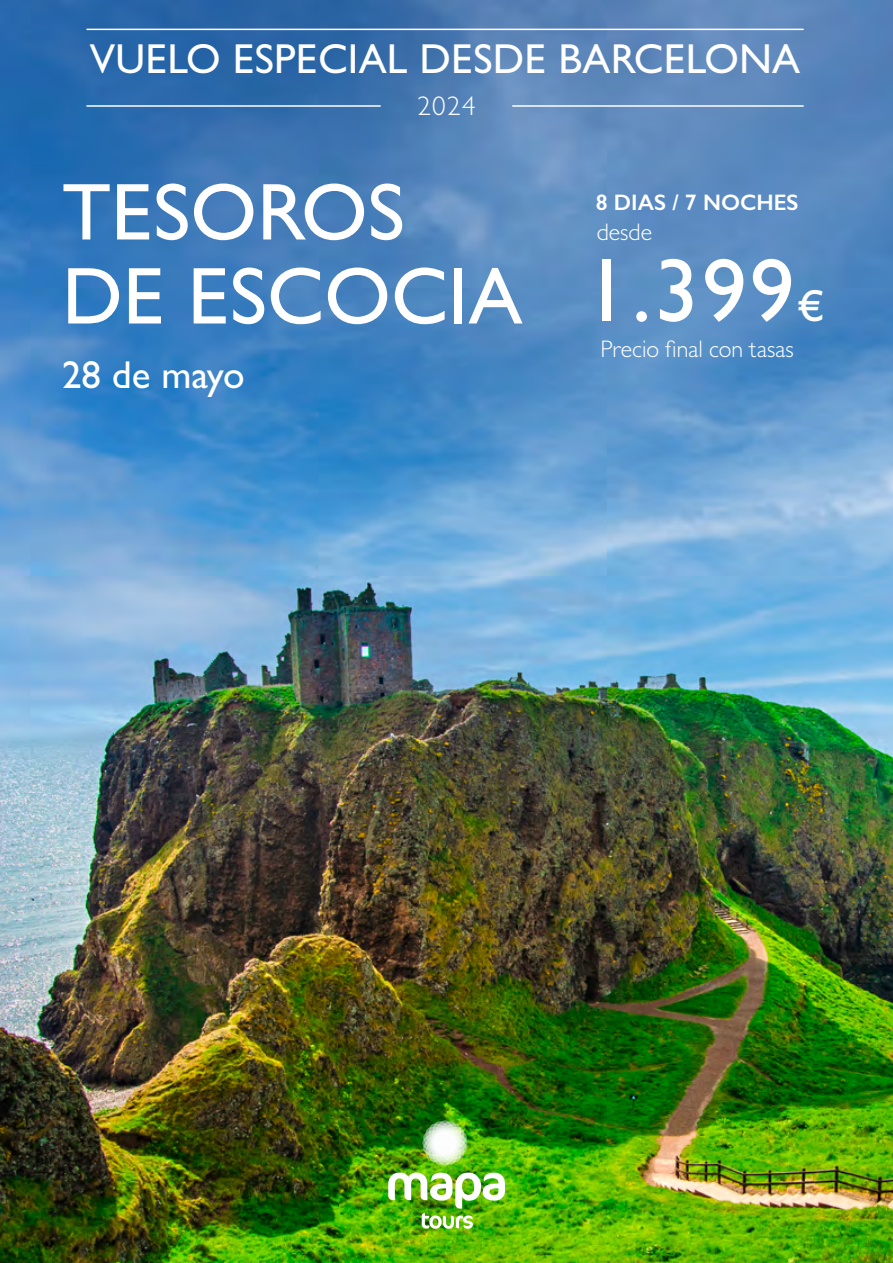
<style>
.page{position:relative;width:893px;height:1263px;background:#fff}
.page>*{position:absolute;margin:0;border:0;box-sizing:border-box;transform-origin:0 0}
.t1{font:500 90px "Gill Sans";color:#fff}
.t2{font:500 81px/84px "Gill Sans";color:#fff}
.t3{font:500 42px "Gill Sans";letter-spacing:.005em;color:#fff}
.t4{font:500 39px "Gill Sans";color:#fff}
.t5{font:300 27px "Gill Sans";color:#fff}
.t6{font:300 24px "Gill Sans";color:#fff}
.t7{font:600 22.5px "Gill Sans";color:#fff}
.s1{font-size:45px}
</style>
<div class="page">
<img style="left:0;top:0;width:893px;height:1263px">
<div style="left:422px;top:1132px;width:45px;height:22px;background:#307c30;border-radius:50%"></div>
<svg style="left:423px;top:1121px;width:44px;height:44px;background:#bbdaa4"></svg>
<img style="left:388px;top:1172px;width:117px;height:57px">
<hr style="left:86px;top:105px;width:295px;height:2px;background:#fff">
<hr style="left:512px;top:105px;width:292px;height:2px;background:#fff">
<hr style="left:86px;top:29px;width:718px;height:1px;background:#fff">
<p class="t3" style="left:90px;top:34px;width:712px">VUELO ESPECIAL DESDE BARCELONA</p>
<p class="t5" style="left:417px;top:90px;width:60px">2024</p>
<h2 class="t2" style="left:62px;top:169px;width:462px">TESOROS<br>DE ESCOCIA</h2>
<p class="t4" style="left:62px;top:352px;width:184px">28 de mayo</p>
<p class="t7" style="left:596px;top:189px;width:204px">8 DIAS / 7 NOCHES</p>
<p class="t6" style="left:597px;top:218px;width:57px">desde</p>
<h1 class="t1" style="left:584px;top:237px;width:242px">1.399<span class="s1">€</span></h1>
<p class="t6" style="left:600px;top:334px;width:195px">Precio final con tasas</p>
</div>
